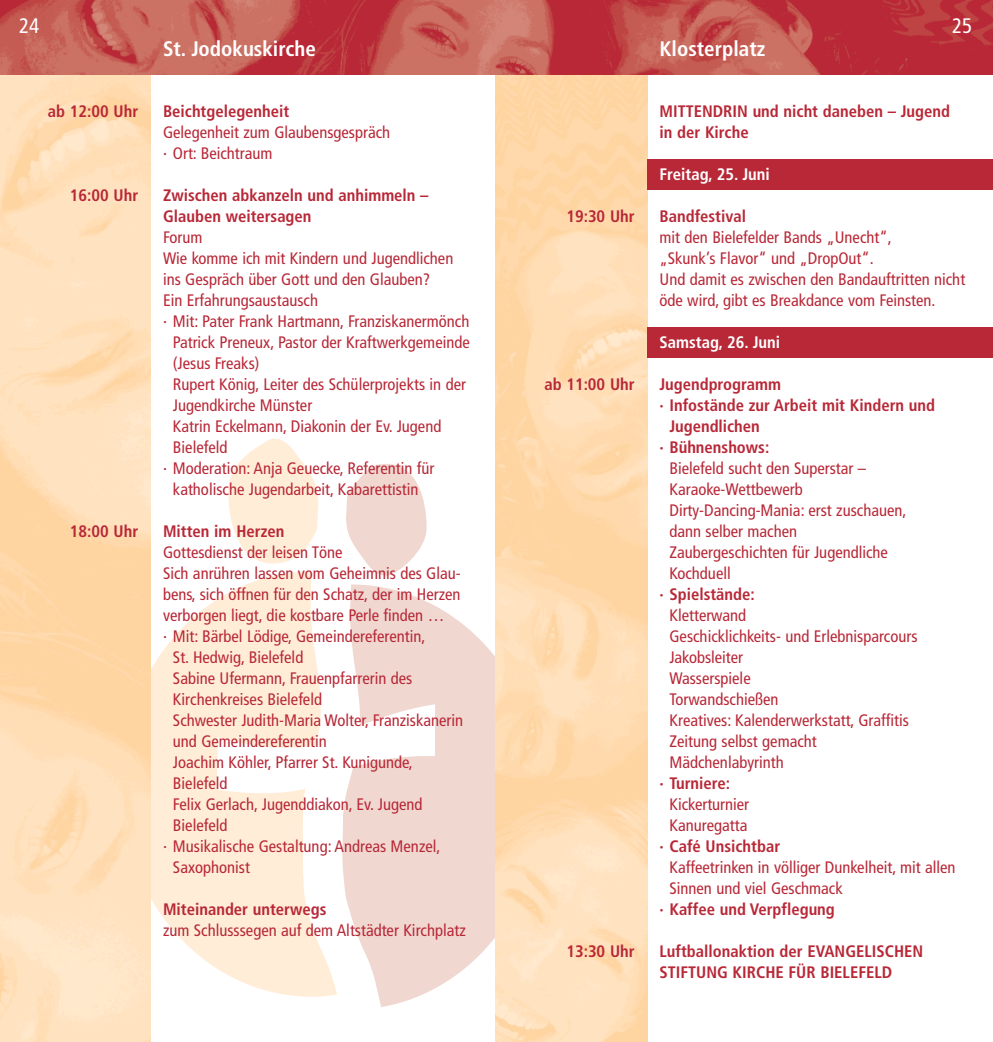
<style>
.page{position:relative;width:993px;height:1042px;background:#fff}
.page>*{position:absolute;margin:0;border:0;box-sizing:border-box;transform-origin:0 0}
.t1{font:700 condensed 21px "Frutiger";color:#fff}
.t2{font:condensed 21px "Frutiger";color:#fff}
.t3{font:condensed 16.62px/21px "Frutiger";color:#b82837}
.t4{font:700 condensed 16.62px/21px "Frutiger";color:#b82837}
.t5{font:700 condensed 16.62px "Frutiger";color:#fff}
</style>
<div class="page">
<svg style="left:150px;top:571px;width:187px;height:425px;fill:#ffedd7"></svg>
<svg style="left:228px;top:438px;width:90px;height:125px"></svg>
<svg style="left:342px;top:584px;width:153px;height:423px;fill:#f0d8d1"></svg>
<svg style="left:346px;top:464px;width:80px;height:112px"></svg>
<img style="left:495px;top:75px;width:152px;height:967px">
<div style="left:647px;top:159px;width:345px;height:30px;background:#b82837"></div>
<div style="left:647px;top:327px;width:345px;height:30px;background:#b82837"></div>
<img style="left:0;top:0;width:992px;height:75px">
<p class="t2" style="left:19px;top:18px;width:22px">24</p>
<p class="t4" style="left:48px;top:102px;width:92px">ab 12:00 Uhr</p>
<p class="t4" style="left:70px;top:186px;width:70px">16:00 Uhr</p>
<p class="t4" style="left:70px;top:522px;width:70px">18:00 Uhr</p>
<p class="t1" style="left:163px;top:40px;width:154px">St. Jodokuskirche</p>
<p class="t4" style="left:163px;top:102px;width:128px">Beichtgelegenheit</p>
<p class="t3" style="left:163px;top:123px;width:228px">Gelegenheit zum Glaubensgespräch · Ort: Beichtraum</p>
<p class="t4" style="left:163px;top:186px;width:267px">Zwischen abkanzeln und anhimmeln –<br>Glauben weitersagen</p>
<p class="t3" style="left:163px;top:228px;width:41px">Forum</p>
<p class="t3" style="left:163px;top:249px;width:292px">Wie komme ich mit Kindern und Jugendlichen</p>
<p class="t3" style="left:163px;top:270px;width:269px">ins Gespräch über Gott und den Glauben?</p>
<p class="t3" style="left:163px;top:291px;width:156px">Ein Erfahrungsaustausch</p>
<p class="t3" style="left:163px;top:312px;width:308px">· Mit: Pater Frank Hartmann, Franziskanermönch</p>
<p class="t3" style="left:173px;top:333px;width:298px">Patrick Preneux, Pastor der Kraftwerkgemeinde</p>
<p class="t3" style="left:173px;top:354px;width:88px">(Jesus Freaks)</p>
<p class="t3" style="left:173px;top:375px;width:294px">Rupert König, Leiter des Schülerprojekts in der</p>
<p class="t3" style="left:173px;top:396px;width:141px">Jugendkirche Münster</p>
<p class="t3" style="left:173px;top:417px;width:270px">Katrin Eckelmann, Diakonin der Ev. Jugend</p>
<p class="t3" style="left:173px;top:438px;width:56px">Bielefeld</p>
<p class="t3" style="left:163px;top:459px;width:273px">· Moderation: Anja Geuecke, Referentin für</p>
<p class="t3" style="left:173px;top:480px;width:247px">katholische Jugendarbeit, Kabarettistin</p>
<p class="t4" style="left:163px;top:522px;width:123px">Mitten im Herzen</p>
<p class="t3" style="left:163px;top:543px;width:181px">Gottesdienst der leisen Töne</p>
<p class="t3" style="left:163px;top:564px;width:299px">Sich anrühren lassen vom Geheimnis des Glau-</p>
<p class="t3" style="left:163px;top:585px;width:299px">bens, sich öffnen für den Schatz, der im Herzen</p>
<p class="t3" style="left:163px;top:606px;width:283px">verborgen liegt, die kostbare Perle finden …</p>
<p class="t3" style="left:163px;top:627px;width:264px">· Mit: Bärbel Lödige, Gemeindereferentin,</p>
<p class="t3" style="left:173px;top:648px;width:132px">St. Hedwig, Bielefeld</p>
<p class="t3" style="left:173px;top:669px;width:241px">Sabine Ufermann, Frauenpfarrerin des</p>
<p class="t3" style="left:173px;top:690px;width:150px">Kirchenkreises Bielefeld</p>
<p class="t3" style="left:173px;top:711px;width:292px">Schwester Judith-Maria Wolter, Franziskanerin</p>
<p class="t3" style="left:173px;top:732px;width:155px">und Gemeindereferentin</p>
<p class="t3" style="left:173px;top:753px;width:241px">Joachim Köhler, Pfarrer St. Kunigunde,</p>
<p class="t3" style="left:173px;top:774px;width:56px">Bielefeld</p>
<p class="t3" style="left:173px;top:795px;width:251px">Felix Gerlach, Jugenddiakon, Ev. Jugend</p>
<p class="t3" style="left:173px;top:816px;width:56px">Bielefeld</p>
<p class="t3" style="left:163px;top:837px;width:279px">· Musikalische Gestaltung: Andreas Menzel,</p>
<p class="t3" style="left:173px;top:858px;width:78px">Saxophonist</p>
<p class="t4" style="left:163px;top:900px;width:165px">Miteinander unterwegs</p>
<p class="t3" style="left:163px;top:921px;width:304px">zum Schlusssegen auf dem Altstädter Kirchplatz</p>
<p class="t4" style="left:566px;top:207px;width:70px">19:30 Uhr</p>
<p class="t4" style="left:544px;top:375px;width:92px">ab 11:00 Uhr</p>
<p class="t4" style="left:566px;top:942px;width:70px">13:30 Uhr</p>
<p class="t1" style="left:659px;top:40px;width:107px">Klosterplatz</p>
<p class="t2" style="left:951px;top:18px;width:22px">25</p>
<p class="t4" style="left:659px;top:102px;width:292px">MITTENDRIN und nicht daneben – Jugend in der Kirche</p>
<p class="t5" style="left:659px;top:167px;width:112px">Freitag, 25. Juni</p>
<p class="t4" style="left:659px;top:207px;width:88px">Bandfestival</p>
<p class="t3" style="left:659px;top:228px;width:307px">mit den Bielefelder Bands „Unecht“,<br>„Skunk’s Flavor“ und „DropOut“.<br>Und damit es zwischen den Bandauftritten nicht öde wird, gibt es Breakdance vom Feinsten.</p>
<p class="t5" style="left:659px;top:335px;width:122px">Samstag, 26. Juni</p>
<p class="t4" style="left:659px;top:375px;width:123px">Jugendprogramm</p>
<p class="t4" style="left:659px;top:396px;width:277px">· Infostände zur Arbeit mit Kindern und</p>
<p class="t4" style="left:669px;top:417px;width:92px">Jugendlichen</p>
<p class="t4" style="left:659px;top:438px;width:111px">· Bühnenshows:</p>
<p class="t3" style="left:669px;top:459px;width:238px">Bielefeld sucht den Superstar –<br>Karaoke-Wettbewerb<br>Dirty-Dancing-Mania: erst zuschauen, dann selber machen<br>Zaubergeschichten für Jugendliche<br>Kochduell</p>
<p class="t4" style="left:659px;top:585px;width:97px">· Spielstände:</p>
<p class="t3" style="left:669px;top:606px;width:249px">Kletterwand<br>Geschicklichkeits- und Erlebnisparcours<br>Jakobsleiter<br>Wasserspiele<br>Torwandschießen<br>Kreatives: Kalenderwerkstatt, Graffitis<br>Zeitung selbst gemacht<br>Mädchenlabyrinth</p>
<p class="t4" style="left:659px;top:774px;width:72px">· Turniere:</p>
<p class="t3" style="left:669px;top:795px;width:81px">Kickerturnier<br>Kanuregatta</p>
<p class="t4" style="left:659px;top:837px;width:122px">· Café Unsichtbar</p>
<p class="t3" style="left:669px;top:858px;width:287px">Kaffeetrinken in völliger Dunkelheit, mit allen<br>Sinnen und viel Geschmack</p>
<p class="t4" style="left:659px;top:900px;width:177px">· Kaffee und Verpflegung</p>
<p class="t4" style="left:659px;top:942px;width:265px">Luftballonaktion der EVANGELISCHEN<br>STIFTUNG KIRCHE FÜR BIELEFELD</p>
</div>
